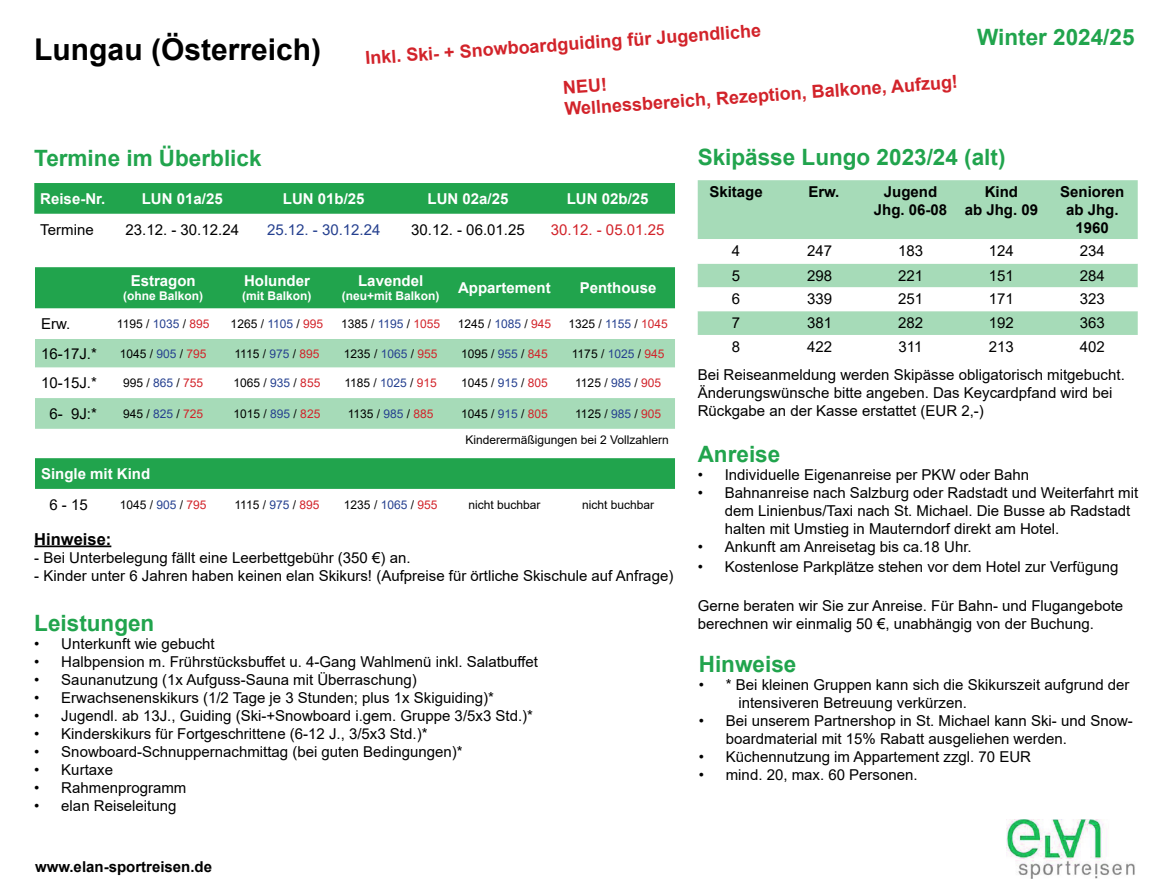
<style>
.page{position:relative;width:1170px;height:893px;background:#fff}
.page>*{position:absolute;margin:0;border:0;box-sizing:border-box;transform-origin:0 0}
.t1{font:700 30px "Arial";color:#000}
.t2{font:700 22.5px "Arial";color:#21a44d}
.t3{font:700 18px/21.6px "Arial";color:#d2232a}
.t4{font:700 16.5px "Arial";color:#000}
.t5{font:15px/18px "Arial";color:#000}
.t6{font:700 15px "Arial";color:#fff}
.t7{font:700 15px/18px "Arial";color:#000;text-align:center}
.t8{font:15px "Arial";color:#25408f}
.t9{font:15px "Arial";color:#d2232a}
.t10{font:12px/25.7px "Arial";color:#000}
.t11{font:700 12px "Arial";color:#fff}
.s1{color:#25408f}
.s2{color:#d2232a}
</style>
<div class="page">
<div style="left:34px;top:183px;width:641px;height:31px;background:#21a44d"></div>
<div style="left:697px;top:180px;width:440px;height:59px;background:#a6dbb8"></div>
<svg style="left:697px;top:263px;width:440px;height:72px;fill:#a6dbb8"></svg>
<hr style="left:34px;top:545px;width:77px;height:2px;background:#000">
<div style="left:35px;top:267px;width:640px;height:41px;background:#21a44d"></div>
<svg style="left:35px;top:339px;width:640px;height:90px;fill:#a6dbb8"></svg>
<div style="left:35px;top:458px;width:640px;height:31px;background:#21a44d"></div>
<img style="left:1006px;top:819px;width:129px;height:59px">
<h1 class="t1" style="left:34px;top:28px;width:288px">Lungau (Österreich)</h1>
<p class="t3" style="left:364px;top:47px;width:398px;rotate:-4deg">Inkl. Ski- + Snowboardguiding für Jugendliche</p>
<p class="t3" style="left:562px;top:77px;width:395px;rotate:-4deg">NEU!<br>Wellnessbereich, Rezeption, Balkone, Aufzug!</p>
<h2 class="t2" style="left:977px;top:21px;width:159px">Winter 2024/25</h2>
<h2 class="t2" style="left:34px;top:143px;width:229px">Termine im Überblick</h2>
<p class="t6" style="left:40px;top:188px;width:67px">Reise-Nr.</p>
<p class="t6" style="left:142px;top:188px;width:82px">LUN 01a/25</p>
<p class="t6" style="left:283px;top:188px;width:83px">LUN 01b/25</p>
<p class="t6" style="left:427px;top:188px;width:82px">LUN 02a/25</p>
<p class="t6" style="left:566px;top:188px;width:83px">LUN 02b/25</p>
<p class="t5" style="left:40px;top:220px;width:55px">Termine</p>
<p class="t5" style="left:125px;top:220px;width:115px">23.12. - 30.12.24</p>
<p class="t8" style="left:267px;top:219px;width:115px">25.12. - 30.12.24</p>
<p class="t5" style="left:411px;top:220px;width:115px">30.12. - 06.01.25</p>
<p class="t9" style="left:551px;top:219px;width:115px">30.12. - 05.01.25</p>
<p class="t6" style="left:131px;top:270px;width:67px">Estragon</p>
<p class="t11" style="left:123px;top:288px;width:82px">(ohne Balkon)</p>
<p class="t6" style="left:244px;top:270px;width:67px">Holunder</p>
<p class="t11" style="left:242px;top:288px;width:71px">(mit Balkon)</p>
<p class="t6" style="left:358px;top:270px;width:67px">Lavendel</p>
<p class="t11" style="left:342px;top:288px;width:99px">(neu+mit Balkon)</p>
<p class="t6" style="left:458px;top:277px;width:94px">Appartement</p>
<p class="t6" style="left:579px;top:277px;width:78px">Penthouse</p>
<p class="t5" style="left:41px;top:315px;width:31px">Erw.</p>
<p class="t10" style="left:117px;top:311px;width:94px">1195 / <span class="s1">1035</span> / <span class="s2">895</span></p>
<p class="t10" style="left:231px;top:311px;width:94px">1265 / <span class="s1">1105</span> / <span class="s2">995</span></p>
<p class="t10" style="left:341px;top:311px;width:101px">1385 / <span class="s1">1195</span> / <span class="s2">1055</span></p>
<p class="t10" style="left:457px;top:311px;width:95px">1245 / <span class="s1">1085</span> / <span class="s2">945</span></p>
<p class="t10" style="left:568px;top:311px;width:101px">1325 / <span class="s1">1155</span> / <span class="s2">1045</span></p>
<p class="t5" style="left:41px;top:344px;width:57px">16-17J.*</p>
<p class="t10" style="left:120px;top:340px;width:88px">1045 / <span class="s1">905</span> / <span class="s2">795</span></p>
<p class="t10" style="left:234px;top:340px;width:86px">1115 / <span class="s1">975</span> / <span class="s2">895</span></p>
<p class="t10" style="left:344px;top:340px;width:95px">1235 / <span class="s1">1065</span> / <span class="s2">955</span></p>
<p class="t10" style="left:461px;top:340px;width:88px">1095 / <span class="s1">955</span> / <span class="s2">845</span></p>
<p class="t10" style="left:572px;top:340px;width:94px">1175 / <span class="s1">1025</span> / <span class="s2">945</span></p>
<p class="t5" style="left:41px;top:374px;width:57px">10-15J.*</p>
<p class="t10" style="left:123px;top:370px;width:82px">995 / <span class="s1">865</span> / <span class="s2">755</span></p>
<p class="t10" style="left:233px;top:370px;width:88px">1065 / <span class="s1">935</span> / <span class="s2">855</span></p>
<p class="t10" style="left:344px;top:370px;width:94px">1185 / <span class="s1">1025</span> / <span class="s2">915</span></p>
<p class="t10" style="left:461px;top:370px;width:88px">1045 / <span class="s1">915</span> / <span class="s2">805</span></p>
<p class="t10" style="left:575px;top:370px;width:87px">1125 / <span class="s1">985</span> / <span class="s2">905</span></p>
<p class="t5" style="left:49px;top:405px;width:49px">6- 9J:*</p>
<p class="t10" style="left:123px;top:401px;width:82px">945 / <span class="s1">825</span> / <span class="s2">725</span></p>
<p class="t10" style="left:233px;top:401px;width:88px">1015 / <span class="s1">895</span> / <span class="s2">825</span></p>
<p class="t10" style="left:348px;top:401px;width:87px">1135 / <span class="s1">985</span> / <span class="s2">885</span></p>
<p class="t10" style="left:461px;top:401px;width:88px">1045 / <span class="s1">915</span> / <span class="s2">805</span></p>
<p class="t10" style="left:465px;top:401px;width:205px;text-indent:110px">1125 / <span class="s1">985</span> / <span class="s2">905<br></span>Kinderermäßigungen bei 2 Vollzahlern</p>
<p class="t6" style="left:41px;top:463px;width:111px">Single mit Kind</p>
<p class="t5" style="left:49px;top:495px;width:40px">6 - 15</p>
<p class="t10" style="left:120px;top:491px;width:88px">1045 / <span class="s1">905</span> / <span class="s2">795</span></p>
<p class="t10" style="left:234px;top:491px;width:86px">1115 / <span class="s1">975</span> / <span class="s2">895</span></p>
<p class="t10" style="left:344px;top:491px;width:95px">1235 / <span class="s1">1065</span> / <span class="s2">955</span></p>
<p class="t10" style="left:468px;top:491px;width:74px">nicht buchbar</p>
<p class="t10" style="left:582px;top:491px;width:74px">nicht buchbar</p>
<p class="t4" style="left:34px;top:527px;width:79px">Hinweise:</p>
<p class="t5" style="left:34px;top:548px;width:378px">- Bei Unterbelegung fällt eine Leerbettgebühr (350 €) an.</p>
<p class="t5" style="left:34px;top:566px;width:640px">- Kinder unter 6 Jahren haben keinen elan Skikurs! (Aufpreise für örtliche Skischule auf Anfrage)</p>
<h2 class="t2" style="left:34px;top:607px;width:122px">Leistungen</h2>
<p class="t5" style="left:34px;top:634px;width:182px">• Unterkunft wie gebucht</p>
<p class="t5" style="left:34px;top:652px;width:505px">• Halbpension m. Frührstücksbuffet u. 4-Gang Wahlmenü inkl. Salatbuffet</p>
<p class="t5" style="left:34px;top:670px;width:384px">• Saunanutzung (1x Aufguss-Sauna mit Überraschung)</p>
<p class="t5" style="left:34px;top:688px;width:461px">• Erwachsenenskikurs (1/2 Tage je 3 Stunden; plus 1x Skiguiding)*</p>
<p class="t5" style="left:34px;top:706px;width:500px">• Jugendl. ab 13J., Guiding (Ski-+Snowboard i.gem. Gruppe 3/5x3 Std.)*</p>
<p class="t5" style="left:34px;top:724px;width:394px">• Kinderskikurs für Fortgeschrittene (6-12 J., 3/5x3 Std.)*</p>
<p class="t5" style="left:34px;top:742px;width:430px">• Snowboard-Schnuppernachmittag (bei guten Bedingungen)*</p>
<p class="t5" style="left:34px;top:760px;width:80px">• Kurtaxe</p>
<p class="t5" style="left:34px;top:778px;width:154px">• Rahmenprogramm</p>
<p class="t5" style="left:34px;top:796px;width:144px">• elan Reiseleitung</p>
<p class="t7" style="left:35px;top:858px;width:178px">www.elan-sportreisen.de</p>
<h2 class="t2" style="left:697px;top:141px;width:309px">Skipässe Lungo 2023/24 (alt)</h2>
<p class="t7" style="left:709px;top:183px;width:55px">Skitage</p>
<p class="t7" style="left:808px;top:183px;width:33px">Erw.</p>
<p class="t7" style="left:873px;top:183px;width:75px">Jugend<br>Jhg. 06-08</p>
<p class="t7" style="left:964px;top:183px;width:75px">Kind<br>ab Jhg. 09</p>
<p class="t7" style="left:1060px;top:183px;width:66px">Senioren ab Jhg.<br>1960</p>
<p class="t5" style="left:731px;top:242px;width:10px">4</p>
<p class="t5" style="left:807px;top:242px;width:27px">247</p>
<p class="t5" style="left:898px;top:242px;width:27px">183</p>
<p class="t5" style="left:988px;top:242px;width:27px">124</p>
<p class="t5" style="left:1079px;top:242px;width:27px">234</p>
<p class="t5" style="left:731px;top:266px;width:10px">5</p>
<p class="t5" style="left:807px;top:266px;width:27px">298</p>
<p class="t5" style="left:898px;top:266px;width:27px">221</p>
<p class="t5" style="left:988px;top:266px;width:27px">151</p>
<p class="t5" style="left:1079px;top:266px;width:27px">284</p>
<p class="t5" style="left:731px;top:290px;width:10px">6</p>
<p class="t5" style="left:807px;top:290px;width:27px">339</p>
<p class="t5" style="left:898px;top:290px;width:27px">251</p>
<p class="t5" style="left:988px;top:290px;width:27px">171</p>
<p class="t5" style="left:1079px;top:290px;width:27px">323</p>
<p class="t5" style="left:731px;top:314px;width:10px">7</p>
<p class="t5" style="left:807px;top:314px;width:27px">381</p>
<p class="t5" style="left:897px;top:314px;width:27px">282</p>
<p class="t5" style="left:988px;top:314px;width:27px">192</p>
<p class="t5" style="left:1079px;top:314px;width:27px">363</p>
<p class="t5" style="left:731px;top:337px;width:10px">8</p>
<p class="t5" style="left:807px;top:337px;width:27px">422</p>
<p class="t5" style="left:898px;top:337px;width:25px">311</p>
<p class="t5" style="left:988px;top:337px;width:27px">213</p>
<p class="t5" style="left:1079px;top:337px;width:27px">402</p>
<p class="t5" style="left:697px;top:365px;width:428px">Bei Reiseanmeldung werden Skipässe obligatorisch mitgebucht.<br>Änderungswünsche bitte angeben. Das Keycardpfand wird bei<br>Rückgabe an der Kasse erstattet (EUR 2,-)</p>
<h2 class="t2" style="left:697px;top:438px;width:84px">Anreise</h2>
<p class="t5" style="left:697px;top:465px;width:333px">• Individuelle Eigenanreise per PKW oder Bahn</p>
<p class="t5" style="left:724px;top:483px;width:415px;text-indent:-27px">• Bahnanreise nach Salzburg oder Radstadt und Weiterfahrt mit dem Linienbus/Taxi nach St. Michael. Die Busse ab Radstadt halten mit Umstieg in Mauterndorf direkt am Hotel.</p>
<p class="t5" style="left:697px;top:537px;width:275px">• Ankunft am Anreisetag bis ca.18 Uhr.</p>
<p class="t5" style="left:697px;top:557px;width:422px">• Kostenlose Parkplätze stehen vor dem Hotel zur Verfügung</p>
<p class="t5" style="left:697px;top:597px;width:427px">Gerne beraten wir Sie zur Anreise. Für Bahn- und Flugangebote berechnen wir einmalig 50 €, unabhängig von der Buchung.</p>
<h2 class="t2" style="left:698px;top:648px;width:99px">Hinweise</h2>
<p class="t5" style="left:738px;top:675px;width:393px;text-indent:-40px">• * Bei kleinen Gruppen kann sich die Skikurszeit aufgrund der intensiveren Betreuung verkürzen.</p>
<p class="t5" style="left:725px;top:711px;width:408px;text-indent:-27px">• Bei unserem Partnershop in St. Michael kann Ski- und Snow&shy;boardmaterial mit 15% Rabatt ausgeliehen werden.</p>
<p class="t5" style="left:698px;top:747px;width:334px">• Küchennutzung im Appartement zzgl. 70 EUR</p>
<p class="t5" style="left:698px;top:765px;width:220px">• mind. 20, max. 60 Personen.</p>
</div>
